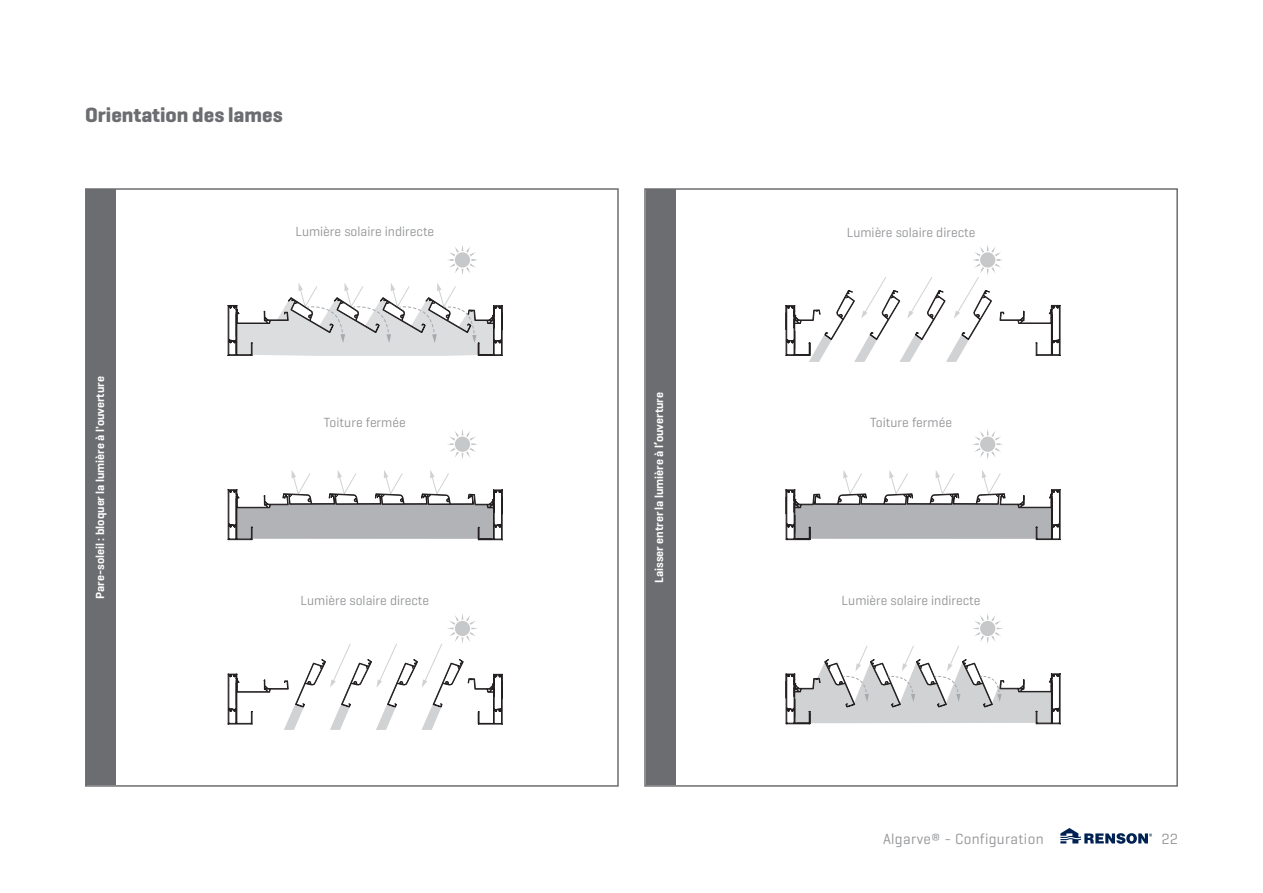
<style>
.page{position:relative;width:1263px;height:893px;background:#fff}
.page>*{position:absolute;margin:0;border:0;box-sizing:border-box;transform-origin:0 0}
.t1{font:700 21px "Geogrotesque";color:#6c6d70}
.t2{font:15px "Geogrotesque";letter-spacing:.02em;color:#939598}
.TT_Numbers{font:13.5px "Geogrotesque";color:#939598}
.TT_Header{font:600 12px "Geogrotesque";color:#fff}
</style>
<div class="page">
<svg style="left:1060px;top:828px;width:92px;height:16px"></svg>
<svg style="left:448px;top:245px;width:29px;height:30px"></svg>
<div style="left:454px;top:252px;width:17px;height:16px;background:#c7c8ca;border-radius:50%"></div>
<div style="left:453px;top:251px;width:18px;height:18px;border:1px solid #fff;border-radius:50%"></div>
<svg style="left:447px;top:429px;width:30px;height:30px"></svg>
<div style="left:454px;top:436px;width:17px;height:16px;background:#c7c8ca;border-radius:50%"></div>
<div style="left:453px;top:435px;width:18px;height:18px;border:1px solid #fff;border-radius:50%"></div>
<svg style="left:228px;top:283px;width:275px;height:73px"></svg>
<svg style="left:228px;top:470px;width:275px;height:71px"></svg>
<svg style="left:228px;top:613px;width:275px;height:116px"></svg>
<svg style="left:973px;top:429px;width:30px;height:30px"></svg>
<div style="left:979px;top:436px;width:17px;height:16px;background:#c7c8ca;border-radius:50%"></div>
<div style="left:979px;top:435px;width:18px;height:18px;border:1px solid #fff;border-radius:50%"></div>
<svg style="left:786px;top:245px;width:275px;height:116px"></svg>
<svg style="left:786px;top:470px;width:275px;height:71px"></svg>
<svg style="left:786px;top:613px;width:275px;height:112px"></svg>
<div style="left:87px;top:190px;width:29px;height:595px;background:#6c6d70"></div>
<div style="left:646px;top:190px;width:29px;height:595px;background:#6c6d70"></div>
<h2 class="t1" style="left:85px;top:102px;width:199px">Orientation des lames</h2>
<p class="TT_Numbers" style="left:295px;top:222px;width:140px">Lumière solaire indirecte</p>
<p class="TT_Numbers" style="left:847px;top:224px;width:130px">Lumière solaire directe</p>
<p class="TT_Header" style="left:92px;top:599px;width:224px;rotate:-90deg">Pare-soleil : bloquer la lumière à l'ouverture</p>
<p class="TT_Header" style="left:652px;top:583px;width:192px;rotate:-90deg">Laisser entrer la lumière à l’ouverture</p>
<p class="TT_Numbers" style="left:324px;top:414px;width:83px">Toiture fermée</p>
<p class="TT_Numbers" style="left:870px;top:414px;width:83px">Toiture fermée</p>
<p class="TT_Numbers" style="left:300px;top:592px;width:130px">Lumière solaire directe</p>
<p class="TT_Numbers" style="left:842px;top:592px;width:140px">Lumière solaire indirecte</p>
<p class="t2" style="left:883px;top:829px;width:162px">Algarve® - Configuration</p>
<p class="t2" style="left:1161px;top:829px;width:18px">22</p>
</div>
